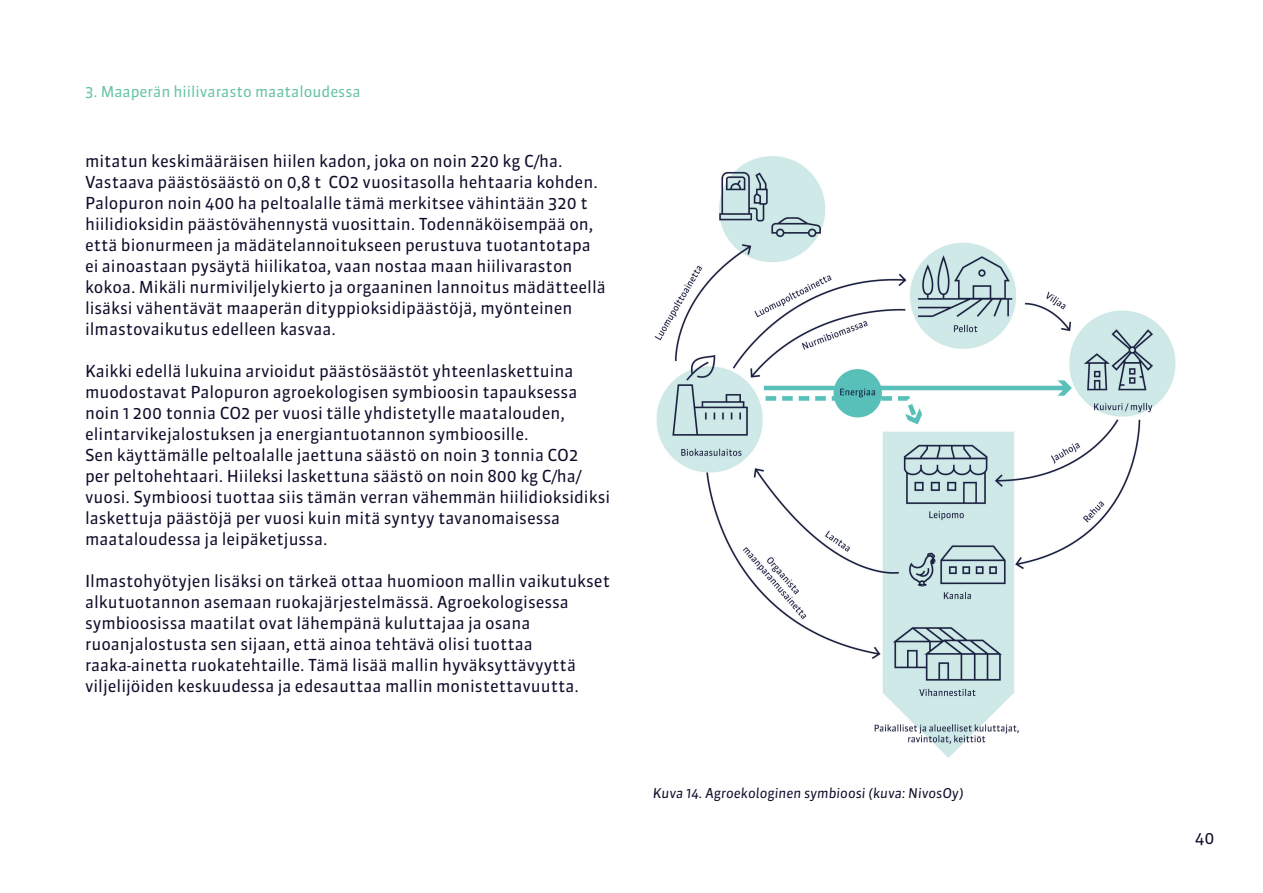
<style>
.page{position:relative;width:1263px;height:893px;background:#fff}
.page>*{position:absolute;margin:0;border:0;box-sizing:border-box;transform-origin:0 0}
.t1{font:16.5px/21px "Sanuk OT";color:#0e0c29}
.t2{font:15px "Sanuk OT";color:#64c3a1}
.t3{font:italic 13.5px "Sanuk OT";color:#0e0c29}
</style>
<div class="page">
<img style="left:654px;top:156px;width:522px;height:602px">
<p class="t2" style="left:85px;top:82px;width:277px">3. Maaperän hiilivarasto maataloudessa</p>
<p class="t1" style="left:85px;top:150px;width:522px">mitatun keskimääräisen hiilen kadon, joka on noin 220 kg C/ha.<br>Vastaava päästösäästö on 0,8 t CO2 vuositasolla hehtaaria kohden.<br>Palopuron noin 400 ha peltoalalle tämä merkitsee vähintään 320 t hiilidioksidin päästövähennystä vuosittain. Todennäköisempää on, että bionurmeen ja mädätelannoitukseen perustuva tuotantotapa ei ainoastaan pysäytä hiilikatoa, vaan nostaa maan hiilivaraston kokoa. Mikäli nurmiviljelykierto ja orgaaninen lannoitus mädätteellä lisäksi vähentävät maaperän dityppioksidipäästöjä, myönteinen ilmastovaikutus edelleen kasvaa.</p>
<p class="t1" style="left:85px;top:360px;width:494px">Kaikki edellä lukuina arvioidut päästösäästöt yhteenlaskettuina muodostavat Palopuron agroekologisen symbioosin tapauksessa noin 1 200 tonnia CO2 per vuosi tälle yhdistetylle maatalouden, elintarvikejalostuksen ja energiantuotannon symbioosille.</p>
<p class="t1" style="left:85px;top:444px;width:527px">Sen käyttämälle peltoalalle jaettuna säästö on noin 3 tonnia CO2<br>per peltohehtaari. Hiileksi laskettuna säästö on noin 800 kg C/ha/ vuosi. Symbioosi tuottaa siis tämän verran vähemmän hiilidioksidiksi laskettuja päästöjä per vuosi kuin mitä syntyy tavanomaisessa maataloudessa ja leipäketjussa.</p>
<p class="t1" style="left:85px;top:570px;width:526px">Ilmastohyötyjen lisäksi on tärkeä ottaa huomioon mallin vaikutukset alkutuotannon asemaan ruokajärjestelmässä. Agroekologisessa symbioosissa maatilat ovat lähempänä kuluttajaa ja osana ruoanjalostusta sen sijaan, että ainoa tehtävä olisi tuottaa raaka-ainetta ruokatehtaille. Tämä lisää mallin hyväksyttävyyttä viljelijöiden keskuudessa ja edesauttaa mallin monistettavuutta.</p>
<p class="t3" style="left:653px;top:784px;width:312px">Kuva 14. Agroekologinen symbioosi (kuva: NivosOy)</p>
<p class="t1" style="left:1195px;top:828px;width:21px">40</p>
</div>
